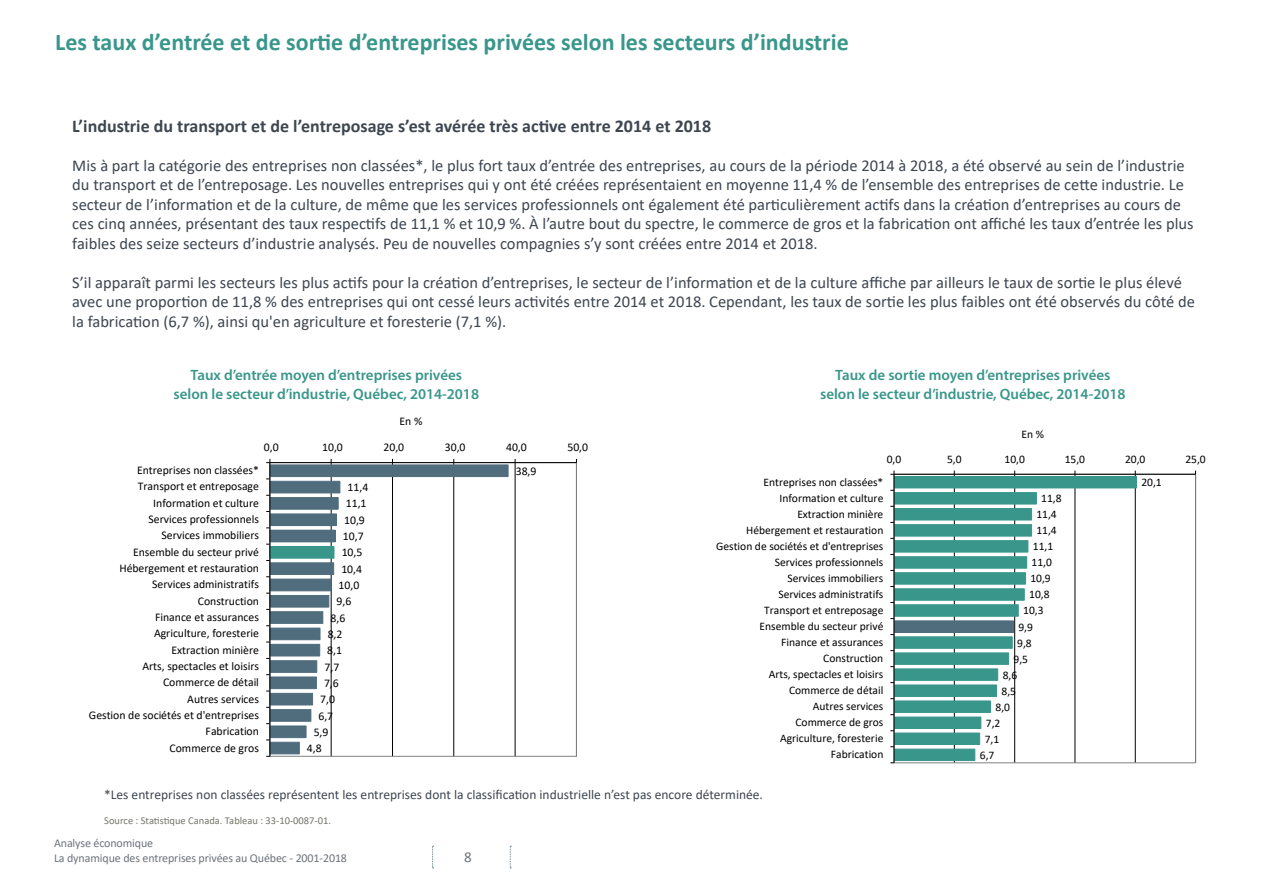
<style>
.page{position:relative;width:1263px;height:893px;background:#fff}
.page>*{position:absolute;margin:0;border:0;box-sizing:border-box;transform-origin:0 0}
.t1{font:700 24px "Calibri";color:#39968b}
.t2{font:700 18px "Calibri";color:#3e4651}
.t3{font:16.5px/19.5px "Calibri";color:#3e4651}
.t4{font:600 15px "Myriad Pro";color:#39968b}
.t5{font:15px "Calibri";color:#6e747c}
.t6{font:13.5px "Calibri";color:#3e4651}
.t7{font:12px/15px "Calibri";letter-spacing:-.01em;color:#6e747c}
.t8{font:11.7px/16.4px "Calibri";color:#000;text-align:right}
.t9{font:11.55px/16px "Calibri";color:#000;text-align:right}
.t10{font:10.5px "Calibri";color:#76766d}
</style>
<div class="page">
<svg style="left:510px;top:846px;width:1px;height:22px"></svg>
<svg style="left:432px;top:846px;width:2px;height:22px"></svg>
<hr style="left:515px;top:463px;width:1px;height:293px;background:#000">
<svg style="left:271px;top:464px;width:238px;height:291px"></svg>
<hr style="left:270px;top:462px;width:306px;height:1px;background:#000">
<hr style="left:270px;top:463px;width:1px;height:293px;background:#000">
<svg style="left:895px;top:476px;width:242px;height:285px"></svg>
<hr style="left:894px;top:474px;width:301px;height:1px;background:#000">
<hr style="left:894px;top:474px;width:1px;height:289px;background:#000">
<svg style="left:890px;top:471px;width:5px;height:4px"></svg>
<p class="t1" style="left:55px;top:25px;width:795px">Les taux d’entrée et de sortie d’entreprises privées selon les secteurs d’industrie</p>
<p class="t2" style="left:72px;top:113px;width:640px">L’industrie du transport et de l’entreposage s’est avérée très active entre 2014 et 2018</p>
<p class="t3" style="left:72px;top:155px;width:1123px">Mis à part la catégorie des entreprises non classées*, le plus fort taux d’entrée des entreprises, au cours de la période 2014 à 2018, a été observé au sein de l’industrie du transport et de l’entreposage. Les nouvelles entreprises qui y ont été créées représentaient en moyenne 11,4 % de l’ensemble des entreprises de cette industrie. Le secteur de l’information et de la culture, de même que les services professionnels ont également été particulièrement actifs dans la création d’entreprises au cours de ces cinq années, présentant des taux respectifs de 11,1 % et 10,9 %. À l’autre bout du spectre, le commerce de gros et la fabrication ont affiché les taux d’entrée les plus faibles des seize secteurs d’industrie analysés. Peu de nouvelles compagnies s’y sont créées entre 2014 et 2018.</p>
<p class="t3" style="left:72px;top:272px;width:1124px">S’il apparaît parmi les secteurs les plus actifs pour la création d’entreprises, le secteur de l’information et de la culture affiche par ailleurs le taux de sortie le plus élevé avec une proportion de 11,8 % des entreprises qui ont cessé leurs activités entre 2014 et 2018. Cependant, les taux de sortie les plus faibles ont été observés du côté de la fabrication (6,7 %), ainsi qu'en agriculture et foresterie (7,1 %).</p>
<p class="t4" style="left:190px;top:365px;width:273px">Taux d’entrée moyen d’entreprises privées</p>
<p class="t4" style="left:174px;top:385px;width:307px">selon le secteur d’industrie, Québec, 2014-2018</p>
<p class="t8" style="left:400px;top:413px;width:24px">En %</p>
<p class="t8" style="left:264px;top:438px;width:16px">0,0</p>
<p class="t8" style="left:322px;top:438px;width:22px">10,0</p>
<p class="t8" style="left:383px;top:438px;width:22px">20,0</p>
<p class="t8" style="left:445px;top:438px;width:22px">30,0</p>
<p class="t8" style="left:506px;top:438px;width:22px">40,0</p>
<p class="t8" style="left:567px;top:438px;width:22px">50,0</p>
<p class="t8" style="left:89px;top:462px;width:172px">Entreprises non classées*<br>Transport et entreposage<br>Information et culture<br>Services professionnels<br>Services immobiliers<br>Ensemble du secteur privé<br>Hébergement et restauration<br>Services administratifs<br>Construction<br>Finance et assurances<br>Agriculture, foresterie<br>Extraction minière<br>Arts, spectacles et loisirs<br>Commerce de détail<br>Autres services<br>Gestion de sociétés et d'entreprises<br>Fabrication<br>Commerce de gros</p>
<p class="t8" style="left:348px;top:479px;width:22px">11,4</p>
<p class="t8" style="left:346px;top:495px;width:22px">11,1</p>
<p class="t8" style="left:344px;top:511px;width:22px">10,9</p>
<p class="t8" style="left:343px;top:528px;width:22px">10,7</p>
<p class="t8" style="left:342px;top:544px;width:22px">10,5</p>
<p class="t8" style="left:341px;top:560px;width:22px">10,4</p>
<p class="t8" style="left:339px;top:577px;width:22px">10,0</p>
<p class="t8" style="left:336px;top:593px;width:16px">9,6</p>
<p class="t8" style="left:330px;top:609px;width:16px">8,6</p>
<p class="t8" style="left:328px;top:626px;width:16px">8,2</p>
<p class="t8" style="left:327px;top:642px;width:16px">8,1</p>
<p class="t8" style="left:324px;top:658px;width:16px">7,7</p>
<p class="t8" style="left:324px;top:674px;width:16px">7,6</p>
<p class="t8" style="left:320px;top:691px;width:16px">7,0</p>
<p class="t8" style="left:318px;top:707px;width:16px">6,7</p>
<p class="t8" style="left:314px;top:723px;width:16px">5,9</p>
<p class="t8" style="left:307px;top:740px;width:16px">4,8</p>
<p class="t8" style="left:516px;top:462px;width:22px">38,9</p>
<p class="t4" style="left:835px;top:365px;width:277px">Taux de sortie moyen d’entreprises privées</p>
<p class="t4" style="left:820px;top:385px;width:307px">selon le secteur d’industrie, Québec, 2014-2018</p>
<p class="t9" style="left:1022px;top:425px;width:24px">En %</p>
<p class="t9" style="left:887px;top:450px;width:16px">0,0</p>
<p class="t9" style="left:947px;top:450px;width:16px">5,0</p>
<p class="t9" style="left:1004px;top:450px;width:22px">10,0</p>
<p class="t9" style="left:1065px;top:450px;width:22px">15,0</p>
<p class="t9" style="left:1125px;top:450px;width:22px">20,0</p>
<p class="t9" style="left:1185px;top:450px;width:22px">25,0</p>
<p class="t9" style="left:716px;top:473px;width:169px">Entreprises non classées*<br>Information et culture<br>Extraction minière<br>Hébergement et restauration<br>Gestion de sociétés et d'entreprises<br>Services professionnels<br>Services immobiliers<br>Services administratifs<br>Transport et entreposage<br>Ensemble du secteur privé<br>Finance et assurances<br>Construction<br>Arts, spectacles et loisirs<br>Commerce de détail<br>Autres services<br>Commerce de gros<br>Agriculture, foresterie<br>Fabrication</p>
<p class="t9" style="left:1041px;top:490px;width:22px">11,8</p>
<p class="t9" style="left:1036px;top:506px;width:22px">11,4</p>
<p class="t9" style="left:1036px;top:522px;width:22px">11,4</p>
<p class="t9" style="left:1033px;top:538px;width:22px">11,1</p>
<p class="t9" style="left:1032px;top:554px;width:22px">11,0</p>
<p class="t9" style="left:1030px;top:570px;width:22px">10,9</p>
<p class="t9" style="left:1029px;top:586px;width:22px">10,8</p>
<p class="t9" style="left:1023px;top:602px;width:22px">10,3</p>
<p class="t9" style="left:1018px;top:618px;width:16px">9,9</p>
<p class="t9" style="left:1017px;top:634px;width:16px">9,8</p>
<p class="t9" style="left:1013px;top:650px;width:16px">9,5</p>
<p class="t9" style="left:1003px;top:666px;width:16px">8,6</p>
<p class="t9" style="left:1001px;top:682px;width:16px">8,5</p>
<p class="t9" style="left:995px;top:698px;width:16px">8,0</p>
<p class="t9" style="left:986px;top:714px;width:16px">7,2</p>
<p class="t9" style="left:985px;top:731px;width:16px">7,1</p>
<p class="t9" style="left:980px;top:747px;width:16px">6,7</p>
<p class="t9" style="left:1141px;top:474px;width:22px">20,1</p>
<p class="t6" style="left:104px;top:785px;width:660px">*Les entreprises non classées représentent les entreprises dont la classification industrielle n’est pas encore déterminée.</p>
<p class="t10" style="left:104px;top:813px;width:228px">Source : Statistique Canada. Tableau : 33-10-0087-01.</p>
<p class="t7" style="left:54px;top:835px;width:295px">Analyse économique<br>La dynamique des entreprises privées au Québec - 2001-2018</p>
<p class="t5" style="left:464px;top:847px;width:9px">8</p>
</div>
